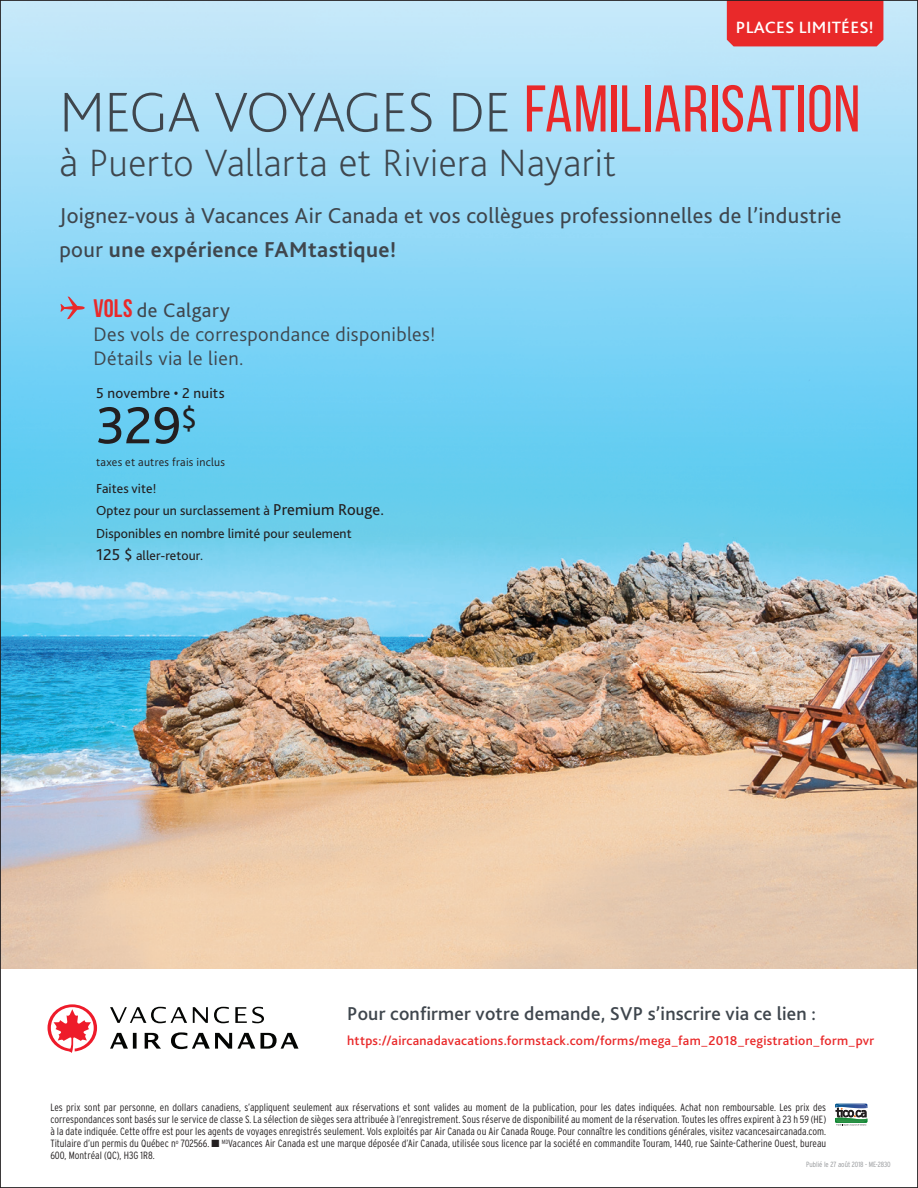
<style>
.page{position:relative;width:918px;height:1188px;background:#fff}
.page>*{position:absolute;margin:0;border:0;box-sizing:border-box;transform-origin:0 0}
.t1{font:65.85px "Bebas Neue";letter-spacing:.01em;color:#e9292a}
.t2{font:54.6px "Bliss 2";color:#231f20}
.t3{font:200 39.9px "Bliss 2";letter-spacing:.01em;color:#3f464d}
.t4{font:22.5px/33.9px "Bliss 2";letter-spacing:.015em;color:#3f464d}
.t5{font:300 20.4px/24px "Bliss 2";letter-spacing:.02em;color:#3f464d}
.t6{font:500 19.5px "Bliss 2";letter-spacing:.01em;color:#3f464d}
.t7{font:500 17.1px "Bliss 2";letter-spacing:.01em;color:#fff;scale:1.05 1}
.t8{font:15px "Bliss 2";letter-spacing:.015em;color:#231f20}
.t9{font:13.65px/22.5px "Bliss 2";letter-spacing:.005em;color:#231f20}
.t10{font:500 13.5px "Bliss 2";letter-spacing:.02em;color:#e9292a}
.t11{font:300 12px "Bliss 2";letter-spacing:.02em;color:#231f20}
.t12{font:300 condensed 10.5px/12px "Interstate";color:#231f20;text-align:justify}
.t13{font:300 condensed 7.5px "Interstate";color:#939598}
.s1{font-family:"Bliss 2";font-weight:200;font-size:58.5px;color:#3f464d}
.s2{font-size:41.55px}
.s3{font-weight:700}
.s4{font-family:"Bebas Neue";font-weight:700;font-size:25.2px;color:#e9292a}
.s5{font-weight:400}
.s6{font-size:16.5px}
</style>
<div class="page">
<img style="left:2px;top:2px;width:914px;height:967px">
<div style="left:727px;top:2px;width:156px;height:44px;background:#e9292a"></div>
<svg style="left:60px;top:296px;width:25px;height:23px"></svg>
<img style="left:836px;top:1104px;width:31px;height:3px">
<svg style="left:835px;top:1107px;width:32px;height:19px"></svg>
<img style="left:836px;top:1118px;width:31px;height:4px">
<svg style="left:48px;top:1004px;width:251px;height:49px"></svg>
<h3 class="t7" style="left:736px;top:17px;width:133px">PLACES LIMITÉES!</h3>
<h1 class="t1" style="left:59px;top:73px;width:802px"><span class="s1">MEGA VOYAGES DE</span> FAMILIARISATION</h1>
<h3 class="t3" style="left:59px;top:138px;width:558px"><span class="s2">à</span> Puerto Vallarta <span class="s2">et</span> Riviera Nayarit</h3>
<h3 class="t4" style="left:59px;top:198px;width:784px">Joignez-vous à Vacances Air Canada et vos collègues professionnelles de l’industrie pour <span class="s3">une expérience FAMtastique!</span></h3>
<h3 class="t5" style="left:93px;top:298px;width:344px"><span class="s4">VOLS</span> <span class="s5">de Calgary<br></span>Des vols de correspondance disponibles!<br>Détails via le lien.</h3>
<h3 class="t8" style="left:96px;top:384px;width:130px">5 novembre • 2 nuits</h3>
<h2 class="t2" style="left:96px;top:391px;width:103px">329<sup>$</sup></h2>
<p class="t11" style="left:96px;top:454px;width:130px">taxes et autres frais inclus</p>
<h3 class="t9" style="left:96px;top:476px;width:290px">Faites vite!<br>Optez pour un surclassement à <span class="s6">Premium Rouge.<br></span>Disponibles en nombre limité pour seulement<br><span class="s6">125 $</span> aller-retour.</h3>
<h3 class="t6" style="left:347px;top:1001px;width:470px">Pour confirmer votre demande, SVP s’inscrire via ce lien :</h3>
<p class="t10" style="left:347px;top:1032px;width:529px">https://aircanadavacations.formstack.com/forms/mega_fam_2018_registration_form_pvr</p>
<p class="t12" style="left:50px;top:1101px;width:777px">Les prix sont par personne, en dollars canadiens, s’appliquent seulement aux réservations et sont valides au moment de la publication, pour les dates indiquées. Achat non remboursable. Les prix des correspondances sont basés sur le service de classe S. La sélection de sièges sera attribuée à l’enregistrement. Sous réserve de disponibilité au moment de la réservation. Toutes les offres expirent à 23 h 59 (HE) à la date indiquée. Cette offre est pour les agents de voyages enregistrés seulement. Vols exploités par Air Canada ou Air Canada Rouge. Pour connaître les conditions générales, visitez vacancesaircanada.com.<br>Titulaire d’un permis du Québec n<sup>o</sup> 702566. ■ <sup>MD</sup>Vacances Air Canada est une marque déposée d’Air Canada, utilisée sous licence par la société en commandite Touram, 1440, rue Sainte-Catherine Ouest, bureau 600, Montréal (QC), H3G 1R8.</p>
<p class="t13" style="left:806px;top:1160px;width:86px">Publié le 27 août 2018 - ME-2830</p>
</div>
